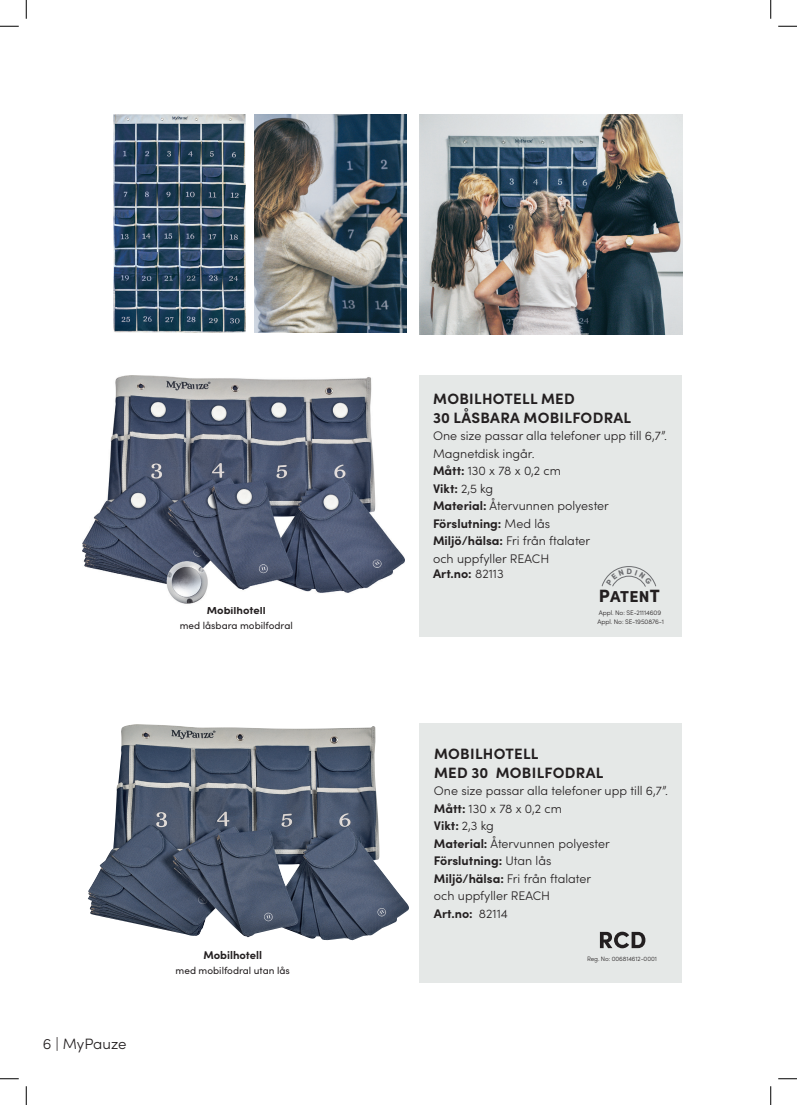
<style>
.page{position:relative;width:797px;height:1105px;background:#fff}
.page>*{position:absolute;margin:0;border:0;box-sizing:border-box;transform-origin:0 0}
.t1{font:900 15.88px "Sofia Pro";color:#231f20}
.t2{font:700 15px/18.8px "Sofia Pro";letter-spacing:.02em;color:#231f20}
.t3{font:300 15px "Sofia Pro";letter-spacing:-.005em;color:#231f20}
.t4{font:300 12.5px/17.5px "Sofia Pro";color:#231f20}
.t5{font:700 12.5px "Sofia Pro";color:#231f20}
.t6{font:700 11.25px "Sofia Pro";color:#231f20}
.t7{font:10px "Sofia Pro";color:#231f20}
.t8{font:300 6.62px/9.9px "Sofia Pro";letter-spacing:-.015em;color:#231f20}
.t9{font:300 6.38px "Sofia Pro";letter-spacing:-.015em;color:#231f20}
.s1{font-weight:700}
.s2{font-weight:300}
.s3{font-size:17.75px}
</style>
<div class="page">
<div style="left:420px;top:375px;width:262px;height:262px;background:#e5e8e7"></div>
<img style="left:420px;top:115px;width:262px;height:220px">
<img style="left:254px;top:115px;width:153px;height:218px">
<img style="left:113px;top:115px;width:132px;height:217px">
<img style="left:88px;top:724px;width:321px;height:216px">
<img style="left:82px;top:375px;width:323px;height:229px">
<div style="left:420px;top:724px;width:262px;height:259px;background:#e5e8e7"></div>
<svg style="left:600px;top:932px;width:45px;height:16px"></svg>
<svg style="left:0;top:25px;width:19px;height:2px"></svg>
<svg style="left:778px;top:25px;width:19px;height:2px"></svg>
<svg style="left:0;top:1078px;width:19px;height:1px"></svg>
<svg style="left:778px;top:1078px;width:19px;height:1px"></svg>
<svg style="left:25px;top:0;width:2px;height:19px"></svg>
<svg style="left:25px;top:1086px;width:2px;height:19px"></svg>
<svg style="left:770px;top:0;width:1px;height:19px"></svg>
<svg style="left:770px;top:1086px;width:1px;height:19px"></svg>
<svg style="left:601px;top:566px;width:55px;height:21px"></svg>
<p class="t6" style="left:207px;top:601px;width:60px">Mobilhotell</p>
<p class="t7" style="left:180px;top:618px;width:114px">med låsbara mobilfodral</p>
<p class="t3" style="left:43px;top:1032px;width:85px">6 | MyPauze</p>
<p class="t6" style="left:203px;top:946px;width:60px">Mobilhotell</p>
<p class="t7" style="left:176px;top:963px;width:116px">med mobilfodral utan lås</p>
<p class="t2" style="left:433px;top:388px;width:200px">MOBILHOTELL MED<br>30 LÅSBARA MOBILFODRAL</p>
<p class="t4" style="left:433px;top:426px;width:235px">One size passar alla telefoner upp till 6,7”.<br>Magnetdisk ingår.<br><span class="s1">Mått:</span> 130 x 78 x 0,2 cm<br><span class="s1">Vikt:</span> 2,5 kg<br><span class="s1">Material:</span> Återvunnen polyester<br><span class="s1">Förslutning:</span> Med lås<br><span class="s1">Miljö/hälsa:</span> Fri från ftalater<br>och uppfyller REACH</p>
<p class="t5" style="left:433px;top:563px;width:72px">Art.no: <span class="s2">82113</span></p>
<p class="t1" style="left:598px;top:584px;width:63px"><span class="s3">P</span>ATEN<span class="s3">T</span></p>
<p class="t8" style="left:597px;top:607px;width:68px">Appl. No: SE-21114609<br>Appl. No: SE-1950876-1</p>
<p class="t2" style="left:434px;top:743px;width:171px">MOBILHOTELL<br>MED 30 MOBILFODRAL</p>
<p class="t4" style="left:434px;top:781px;width:235px">One size passar alla telefoner upp till 6,7”.<br><span class="s1">Mått:</span> 130 x 78 x 0,2 cm<br><span class="s1">Vikt:</span> 2,3 kg<br><span class="s1">Material:</span> Återvunnen polyester<br><span class="s1">Förslutning:</span> Utan lås<br><span class="s1">Miljö/hälsa:</span> Fri från ftalater<br>och uppfyller REACH<br><span class="s1">Art.no:</span> 82114</p>
<p class="t9" style="left:587px;top:954px;width:71px">Reg. No: 006814612-0001</p>
</div>
